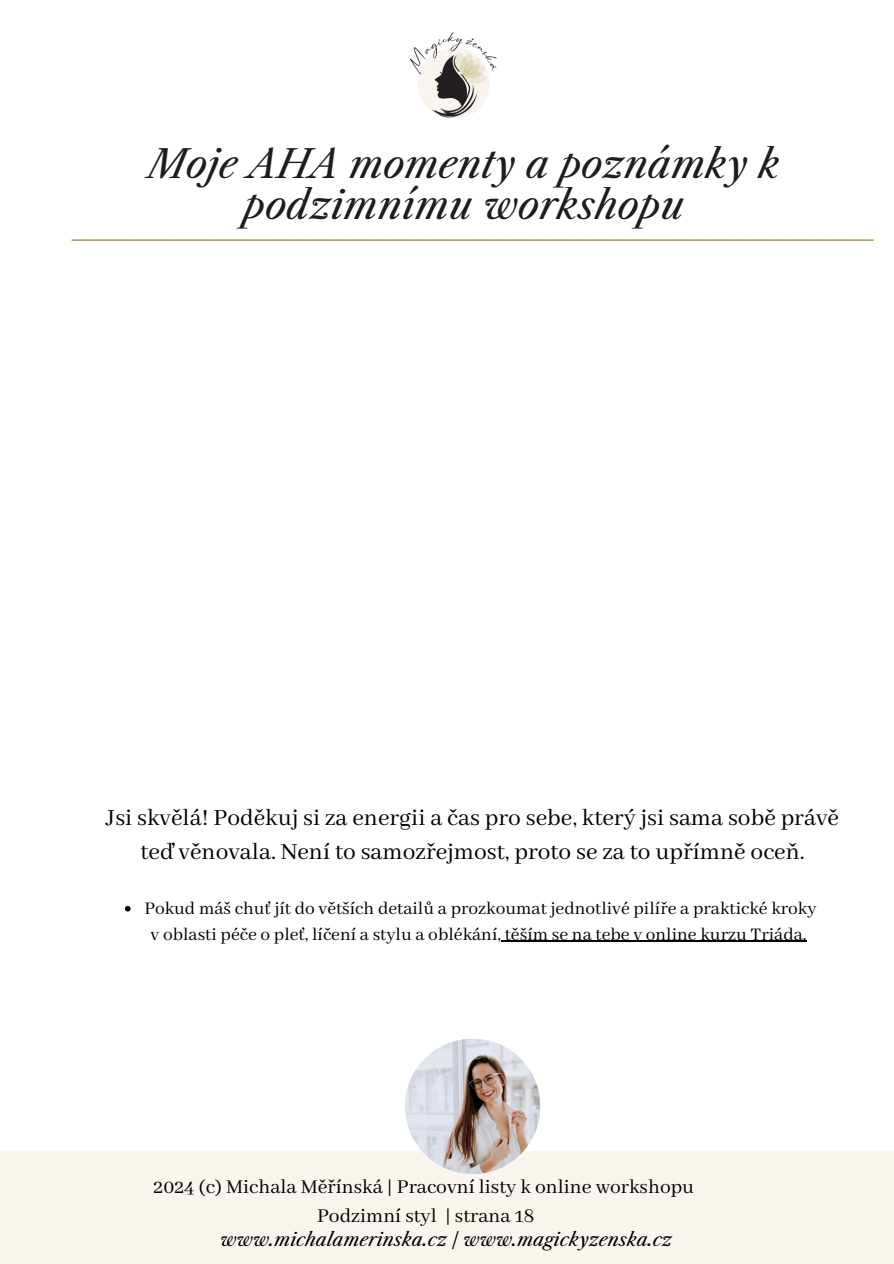
<style>
.page{position:relative;width:894px;height:1264px;background:#fff}
.page>*{position:absolute;margin:0;border:0;box-sizing:border-box;transform-origin:0 0}
.t1{font:italic 38.25px/41px "Libre Caslon Text";color:#1d1d1d;text-align:center}
.t2{font:24.75px/34px "Abhaya Libre";color:#000;text-align:center}
.t3{font:24px "Arimo";color:#ae984e}
.t4{font:21px/29.2px "Abhaya Libre";color:#000;text-align:center}
.t5{font:18.9px/25.8px "Abhaya Libre";color:#000;text-align:center}
.t6{font:italic 18px "Libre Caslon Text";color:#000}
</style>
<div class="page">
<div style="left:0;top:1151px;width:893px;height:112px;background:#faf5ef"></div>
<svg style="left:125px;top:905px;width:5px;height:6px"></svg>
<hr style="left:501px;top:940px;width:305px;height:1px;background:#000">
<img style="left:405px;top:1038px;width:135px;height:136px;border-radius:50%">
<img style="left:410px;top:33px;width:87px;height:85px">
<p class="t1" style="left:148px;top:144px;width:633px">Moje AHA momenty a poznámky k podzimnímu workshopu</p>
<h2 class="t3" style="left:72px;top:214px;width:802px">____________________________________________________________</h2>
<p class="t2" style="left:106px;top:801px;width:734px">Jsi skvělá! Poděkuj si za energii a čas pro sebe, který jsi sama sobě právě teď věnovala. Není to samozřejmost, proto se za to upřímně oceň.</p>
<h3 class="t5" style="left:144px;top:896px;width:673px">Pokud máš chuť jít do větších detailů a prozkoumat jednotlivé pilíře a praktické kroky v oblasti péče o pleť, líčení a stylu a oblékání, těším se na tebe v online kurzu Triáda.</h3>
<p class="t4" style="left:154px;top:1172px;width:542px">2024 (c) Michala Měřínská | Pracovní listy k online workshopu<br>Podzimní styl | strana 18</p>
<h4 class="t6" style="left:220px;top:1228px;width:453px">www.michalamerinska.cz / www.magickyzenska.cz</h4>
</div>
